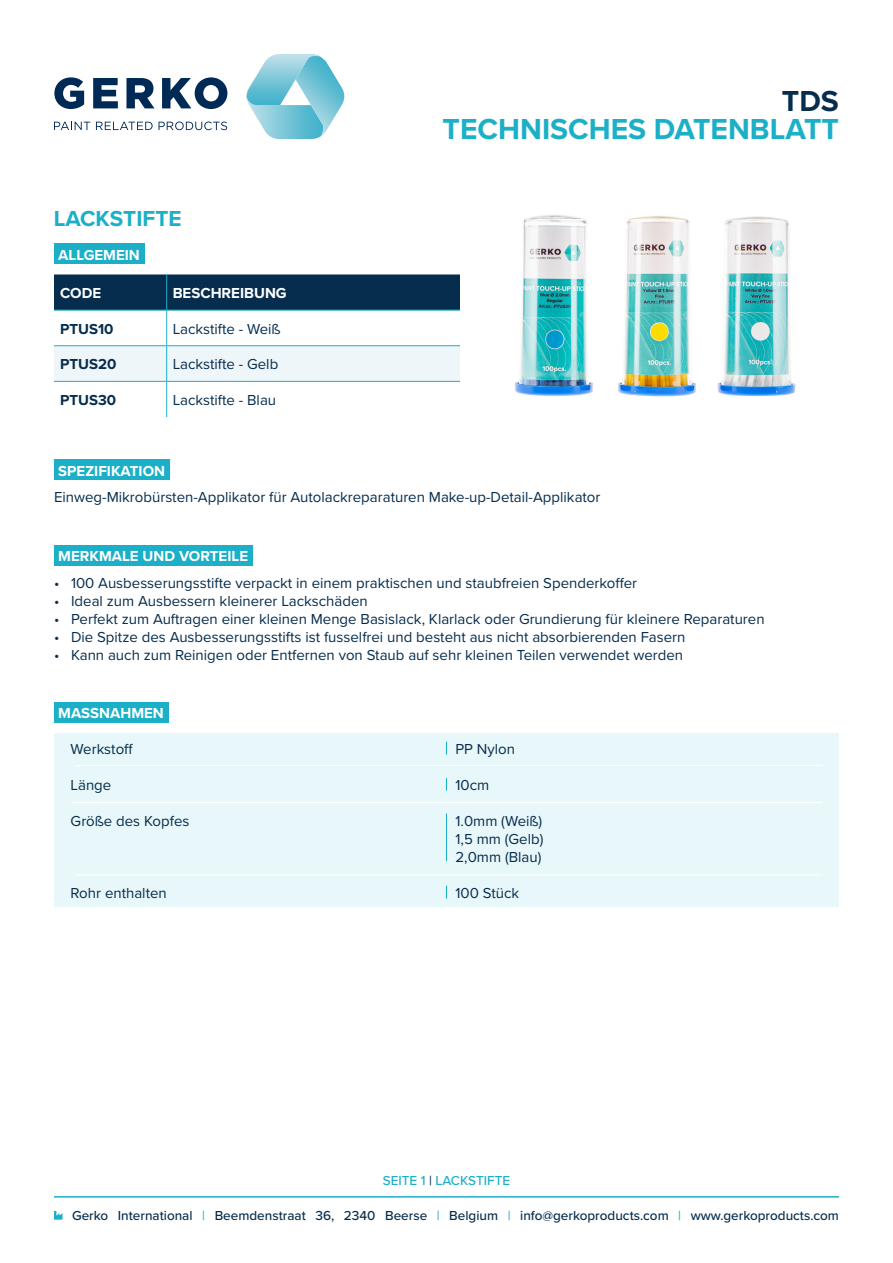
<style>
.page{position:relative;width:893px;height:1263px;background:#fff}
.page>*{position:absolute;margin:0;border:0;box-sizing:border-box;transform-origin:0 0}
.t1{font:700 30px "Proxima Nova";color:#1bafc8}
.t2{font:700 30px "Proxima Nova";color:#062d4d}
.t3{font:700 22.5px "Proxima Nova";color:#1bafc8}
.Alineastijl{font:15px "Proxima Nova";color:#062d4d}
.t4{font:700 15px "Proxima Nova";color:#fff}
.t5{font:700 15px "Proxima Nova";color:#062d4d}
.t6{font:500 13.5px "Proxima Nova";color:#062d4d}
.t7{font:500 13.5px "Proxima Nova";color:#1bafc8}
.s1{color:#062d4d}
.s2{color:#1bafc8}
</style>
<div class="page">
<div style="left:54px;top:733px;width:785px;height:174px;background:#e8f7f9"></div>
<hr style="left:76px;top:874px;width:746px;height:1px;background:#fff">
<hr style="left:76px;top:765px;width:746px;height:1px;background:#fff">
<hr style="left:71px;top:802px;width:751px;height:1px;background:#fff">
<svg style="left:446px;top:742px;width:1px;height:12px"></svg>
<svg style="left:446px;top:778px;width:1px;height:13px"></svg>
<svg style="left:446px;top:886px;width:1px;height:12px"></svg>
<hr style="left:446px;top:813px;width:1px;height:48px;background:#1bafc8">
<div style="left:54px;top:274px;width:406px;height:36px;background:#062d4d"></div>
<div style="left:54px;top:346px;width:406px;height:35px;background:#eff6fa"></div>
<hr style="left:166px;top:274px;width:1px;height:36px;background:#1bafc8">
<hr style="left:54px;top:310px;width:113px;height:1px;background:#1bafc8">
<hr style="left:167px;top:310px;width:672px;height:1px;background:#1bafc8">
<hr style="left:166px;top:310px;width:1px;height:35px;background:#1bafc8">
<hr style="left:166px;top:346px;width:1px;height:35px;background:#1bafc8">
<hr style="left:166px;top:382px;width:1px;height:35px;background:#1bafc8">
<hr style="left:54px;top:381px;width:113px;height:1px;background:#1bafc8">
<hr style="left:167px;top:381px;width:672px;height:1px;background:#1bafc8">
<hr style="left:54px;top:345px;width:113px;height:1px;background:#1bafc8">
<hr style="left:167px;top:345px;width:672px;height:1px;background:#1bafc8">
<div style="left:54px;top:459px;width:115px;height:21px;background:#1bafc8"></div>
<div style="left:54px;top:244px;width:90px;height:20px;background:#1bafc8"></div>
<div style="left:54px;top:702px;width:114px;height:21px;background:#1bafc8"></div>
<div style="left:54px;top:545px;width:199px;height:20px;background:#1bafc8"></div>
<svg style="left:54px;top:122px;width:36px;height:8px"></svg>
<svg style="left:96px;top:122px;width:57px;height:8px"></svg>
<svg style="left:159px;top:122px;width:68px;height:8px"></svg>
<svg style="left:54px;top:77px;width:30px;height:32px"></svg>
<svg style="left:93px;top:78px;width:25px;height:30px"></svg>
<svg style="left:126px;top:78px;width:28px;height:30px"></svg>
<svg style="left:162px;top:77px;width:65px;height:32px"></svg>
<svg style="left:246px;top:54px;width:98px;height:85px"></svg>
<svg style="left:54px;top:1211px;width:8px;height:8px"></svg>
<hr style="left:54px;top:1196px;width:785px;height:1px;background:#1bafc8">
<img style="left:461px;top:215px;width:378px;height:182px">
<p class="t3" style="left:54px;top:202px;width:129px">LACKSTIFTE</p>
<p class="t4" style="left:58px;top:244px;width:83px">ALLGEMEIN</p>
<p class="t4" style="left:60px;top:282px;width:43px">CODE</p>
<p class="t4" style="left:173px;top:282px;width:116px">BESCHREIBUNG</p>
<p class="t5" style="left:60px;top:318px;width:55px">PTUS10</p>
<p class="Alineastijl" style="left:173px;top:318px;width:109px">Lackstifte - Weiß</p>
<p class="t5" style="left:60px;top:353px;width:58px">PTUS20</p>
<p class="Alineastijl" style="left:173px;top:353px;width:107px">Lackstifte - Gelb</p>
<p class="t5" style="left:60px;top:389px;width:58px">PTUS30</p>
<p class="Alineastijl" style="left:173px;top:389px;width:105px">Lackstifte - Blau</p>
<p class="t4" style="left:58px;top:459px;width:108px">SPEZIFIKATION</p>
<p class="t2" style="left:782px;top:78px;width:58px">TDS</p>
<p class="t1" style="left:443px;top:107px;width:398px">TECHNISCHES DATENBLATT</p>
<p class="Alineastijl" style="left:54px;top:486px;width:548px">Einweg-Mikrobürsten-Applikator für Autolackreparaturen Make-up-Detail-Applikator</p>
<p class="t4" style="left:58px;top:545px;width:191px">MERKMALE UND VORTEILE</p>
<p class="Alineastijl" style="left:54px;top:571px;width:585px">• 100 Ausbesserungsstifte verpackt in einem praktischen und staubfreien Spenderkoffer</p>
<p class="Alineastijl" style="left:54px;top:589px;width:315px">• Ideal zum Ausbessern kleinerer Lackschäden</p>
<p class="Alineastijl" style="left:54px;top:607px;width:712px">• Perfekt zum Auftragen einer kleinen Menge Basislack, Klarlack oder Grundierung für kleinere Reparaturen</p>
<p class="Alineastijl" style="left:54px;top:625px;width:633px">• Die Spitze des Ausbesserungsstifts ist fusselfrei und besteht aus nicht absorbierenden Fasern</p>
<p class="Alineastijl" style="left:54px;top:643px;width:631px">• Kann auch zum Reinigen oder Entfernen von Staub auf sehr kleinen Teilen verwendet werden</p>
<p class="t4" style="left:58px;top:702px;width:107px">MASSNAHMEN</p>
<p class="Alineastijl" style="left:71px;top:737px;width:64px">Werkstoff</p>
<p class="Alineastijl" style="left:71px;top:773px;width:42px">Länge</p>
<p class="Alineastijl" style="left:71px;top:809px;width:120px">Größe des Kopfes</p>
<p class="Alineastijl" style="left:71px;top:881px;width:98px">Rohr enthalten</p>
<p class="Alineastijl" style="left:455px;top:737px;width:61px">PP Nylon</p>
<p class="Alineastijl" style="left:455px;top:773px;width:35px">10cm</p>
<p class="Alineastijl" style="left:455px;top:809px;width:88px">1.0mm (Weiß)</p>
<p class="Alineastijl" style="left:455px;top:827px;width:89px">1,5 mm (Gelb)</p>
<p class="Alineastijl" style="left:455px;top:845px;width:87px">2,0mm (Blau)</p>
<p class="Alineastijl" style="left:455px;top:881px;width:65px">100 Stück</p>
<p class="t7" style="left:383px;top:1170px;width:129px">SEITE 1 <span class="s1">|</span> LACKSTIFTE</p>
<p class="t6" style="left:72px;top:1205px;width:768px">Gerko International <span class="s2">|</span> Beemdenstraat 36, 2340 Beerse <span class="s2">|</span> Belgium <span class="s2">|</span> info@gerkoproducts.com <span class="s2">|</span> www.gerkoproducts.com</p>
</div>
